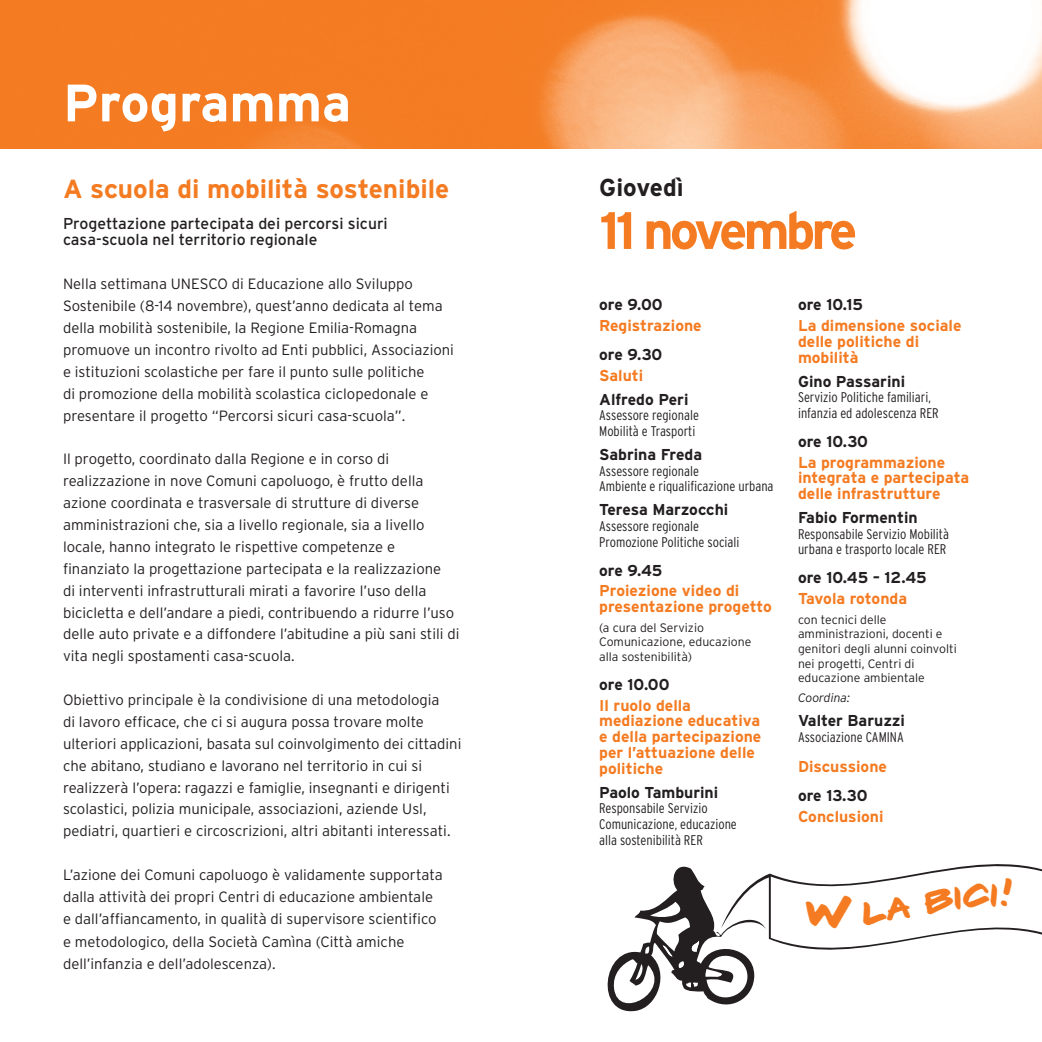
<style>
.page{position:relative;width:1042px;height:1042px;background:#fff}
.page>*{position:absolute;margin:0;border:0;box-sizing:border-box;transform-origin:0 0}
.t1{font:700 52.5px "Interstate";letter-spacing:-.075em;color:#f47b21}
.t2{font:700 52.5px "Interstate";color:#fff}
.t3{font:700 26.25px "Interstate";color:#f47b21}
.t4{font:700 24.5px "Interstate";color:#231f20}
.t5{font:700 15.75px/15.8px "Interstate";color:#f47b21}
.t6{font:700 15.75px "Interstate";color:#231f20}
.t7{font:15.75px/15.8px "Interstate";color:#231f20}
.t8{font:300 14.88px/21.9px "Interstate";color:#231f20}
.t9{font:300 condensed 14px/15.8px "Interstate";color:#231f20}
.t10{font:300 12.25px/14.7px "Interstate";color:#231f20}
.t11{font:italic 300 12.25px "Interstate";color:#231f20}
</style>
<div class="page">
<img style="left:0;top:0;width:1042px;height:148px">
<svg style="left:766px;top:864px;width:276px;height:86px"></svg>
<svg style="left:607px;top:866px;width:159px;height:146px"></svg>
<svg style="left:806px;top:895px;width:46px;height:33px"></svg>
<svg style="left:860px;top:895px;width:51px;height:31px"></svg>
<svg style="left:923px;top:878px;width:89px;height:37px"></svg>
<h1 class="t2" style="left:63px;top:74px;width:290px">Programma</h1>
<h2 class="t3" style="left:63px;top:174px;width:388px">A scuola di mobilità sostenibile</h2>
<p class="t7" style="left:63px;top:215px;width:326px">Progettazione partecipata dei percorsi sicuri casa-scuola nel territorio regionale</p>
<p class="t8" style="left:63px;top:273px;width:392px">Nella settimana UNESCO di Educazione allo Sviluppo Sostenibile (8-14 novembre), quest’anno dedicata al tema della mobilità sostenibile, la Regione Emilia-Romagna promuove un incontro rivolto ad Enti pubblici, Associazioni e istituzioni scolastiche per fare il punto sulle politiche<br>di promozione della mobilità scolastica ciclopedonale e presentare il progetto “Percorsi sicuri casa-scuola”.</p>
<p class="t8" style="left:63px;top:448px;width:398px">Il progetto, coordinato dalla Regione e in corso di realizzazione in nove Comuni capoluogo, è frutto della azione coordinata e trasversale di strutture di diverse amministrazioni che, sia a livello regionale, sia a livello locale, hanno integrato le rispettive competenze e finanziato la progettazione partecipata e la realizzazione<br>di interventi infrastrutturali mirati a favorire l’uso della bicicletta e dell’andare a piedi, contribuendo a ridurre l’uso delle auto private e a diffondere l’abitudine a più sani stili di vita negli spostamenti casa-scuola.</p>
<p class="t8" style="left:63px;top:689px;width:400px">Obiettivo principale è la condivisione di una metodologia<br>di lavoro efficace, che ci si augura possa trovare molte ulteriori applicazioni, basata sul coinvolgimento dei cittadini che abitano, studiano e lavorano nel territorio in cui si realizzerà l’opera: ragazzi e famiglie, insegnanti e dirigenti scolastici, polizia municipale, associazioni, aziende Usl, pediatri, quartieri e circoscrizioni, altri abitanti interessati.</p>
<p class="t8" style="left:63px;top:863px;width:381px;line-height:22.4px">L’azione dei Comuni capoluogo è validamente supportata dalla attività dei propri Centri di educazione ambientale e dall’affiancamento, in qualità di supervisore scientifico e metodologico, della Società Camìna (Città amiche dell’infanzia e dell’adolescenza).</p>
<h3 class="t4" style="left:599px;top:174px;width:86px">Giovedì</h3>
<h1 class="t1" style="left:599px;top:201px;width:260px">11 novembre</h1>
<p class="t6" style="left:599px;top:296px;width:65px">ore 9.00</p>
<p class="t5" style="left:599px;top:318px;width:104px">Registrazione</p>
<p class="t6" style="left:599px;top:346px;width:65px">ore 9.30</p>
<p class="t5" style="left:599px;top:367px;width:46px">Saluti</p>
<p class="t6" style="left:599px;top:390px;width:91px">Alfredo Peri</p>
<p class="t9" style="left:599px;top:407px;width:101px">Assessore regionale<br>Mobilità e Trasporti</p>
<p class="t6" style="left:599px;top:445px;width:104px">Sabrina Freda</p>
<p class="t9" style="left:599px;top:463px;width:176px">Assessore regionale<br>Ambiente e riqualificazione urbana</p>
<p class="t6" style="left:599px;top:501px;width:131px">Teresa Marzocchi</p>
<p class="t9" style="left:599px;top:518px;width:142px">Assessore regionale<br>Promozione Politiche sociali</p>
<p class="t6" style="left:599px;top:561px;width:65px">ore 9.45</p>
<p class="t5" style="left:599px;top:583px;width:174px">Proiezione video di presentazione progetto</p>
<p class="t10" style="left:599px;top:620px;width:154px">(a cura del Servizio<br>Comunicazione, educazione alla sostenibilità)</p>
<p class="t6" style="left:599px;top:676px;width:72px">ore 10.00</p>
<p class="t5" style="left:599px;top:697px;width:164px">Il ruolo della mediazione educativa e della partecipazione per l’attuazione delle politiche</p>
<p class="t6" style="left:599px;top:783px;width:121px">Paolo Tamburini</p>
<p class="t9" style="left:599px;top:800px;width:139px">Responsabile Servizio<br>Comunicazione, educazione alla sostenibilità RER</p>
<p class="t6" style="left:798px;top:296px;width:66px">ore 10.15</p>
<p class="t5" style="left:798px;top:318px;width:165px">La dimensione sociale delle politiche di mobilità</p>
<p class="t6" style="left:798px;top:372px;width:109px">Gino Passarini</p>
<p class="t9" style="left:798px;top:389px;width:142px">Servizio Politiche familiari, infanzia ed adolescenza RER</p>
<p class="t6" style="left:798px;top:432px;width:72px">ore 10.30</p>
<p class="t5" style="left:798px;top:454px;width:173px">La programmazione integrata e partecipata delle infrastrutture</p>
<p class="t6" style="left:798px;top:508px;width:121px">Fabio Formentin</p>
<p class="t9" style="left:798px;top:526px;width:152px">Responsabile Servizio Mobilità urbana e trasporto locale RER</p>
<p class="t6" style="left:798px;top:569px;width:130px">ore 10.45 – 12.45</p>
<p class="t5" style="left:798px;top:590px;width:111px">Tavola rotonda</p>
<p class="t10" style="left:798px;top:612px;width:160px">con tecnici delle amministrazioni, docenti e genitori degli alunni coinvolti nei progetti, Centri di educazione ambientale</p>
<p class="t11" style="left:798px;top:691px;width:54px">Coordina:</p>
<p class="t6" style="left:798px;top:711px;width:109px">Valter Baruzzi</p>
<p class="t9" style="left:798px;top:729px;width:107px">Associazione CAMINA</p>
<p class="t5" style="left:798px;top:759px;width:90px">Discussione</p>
<p class="t6" style="left:798px;top:787px;width:71px">ore 13.30</p>
<p class="t5" style="left:798px;top:808px;width:87px">Conclusioni</p>
</div>
